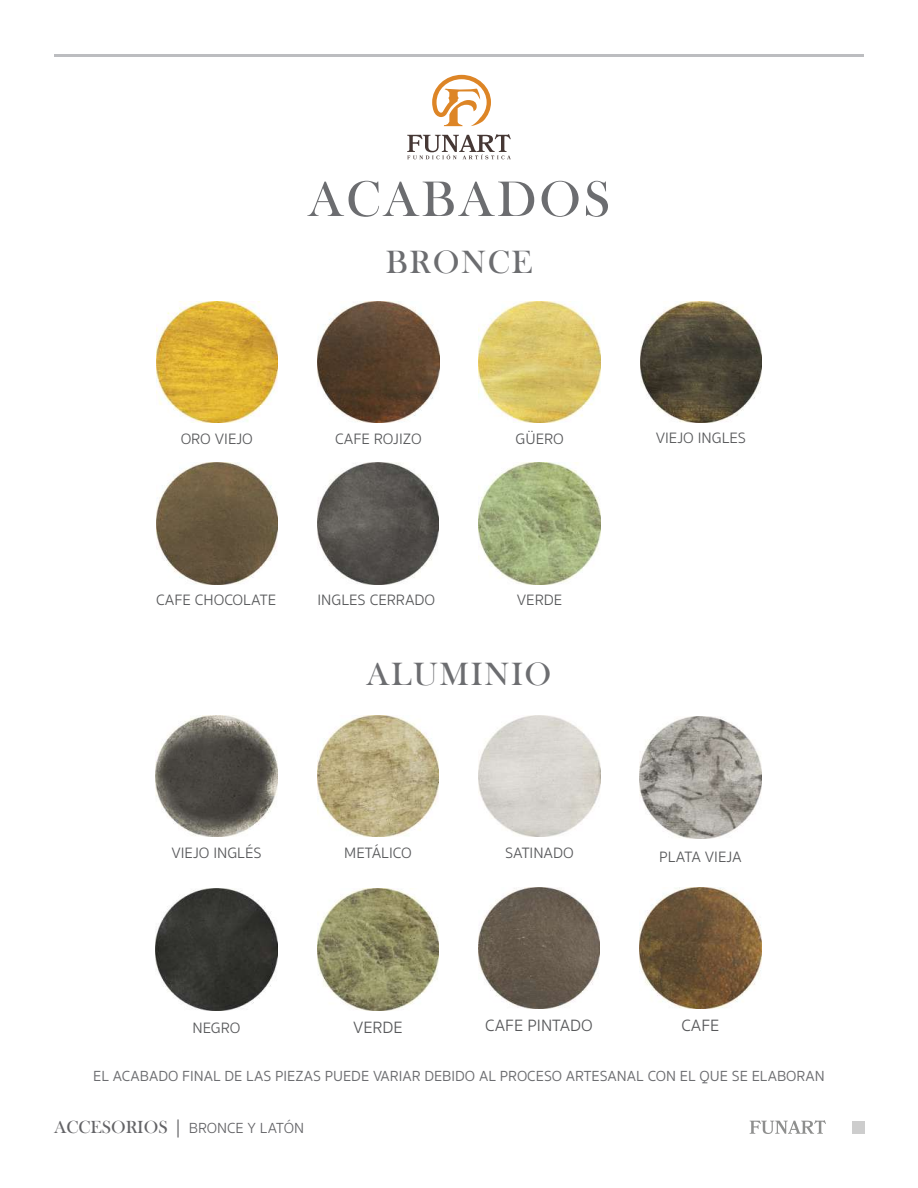
<style>
.page{position:relative;width:918px;height:1188px;background:#fff}
.page>*{position:absolute;margin:0;border:0;box-sizing:border-box;transform-origin:0 0}
.t1{font:51.6px "Bask Old Face";letter-spacing:.05em;color:#6c6d70}
.t2{font:33.15px "Bask Old Face";letter-spacing:.05em;color:#6c6d70}
.t3{font:300 16.8px "Sukhumvit Set";color:#57585a}
.t4{font:300 15.45px "Sukhumvit Set";color:#57585a}
.t5{font:15px "Sukhumvit Set Text";color:#6c6d70}
.t6{font:300 15px "Sukhumvit Set";color:#636366}
.s1{font-family:"Bask Old Face";font-weight:400;font-size:18px}
.s2{font-family:"Minion Pro";font-weight:400;font-size:18px}
</style>
<div class="page">
<svg style="left:750px;top:1120px;width:76px;height:14px"></svg>
<div style="left:852px;top:1121px;width:12px;height:13px;background:#cdcdcd"></div>
<hr style="left:54px;top:54px;width:810px;height:3px;background:#bcbdc0">
<svg style="left:407px;top:134px;width:104px;height:25px"></svg>
<svg style="left:432px;top:75px;width:59px;height:51px"></svg>
<img style="left:640px;top:887px;width:121px;height:122px">
<img style="left:156px;top:715px;width:121px;height:122px">
<img style="left:317px;top:715px;width:122px;height:122px">
<img style="left:479px;top:715px;width:121px;height:122px">
<img style="left:640px;top:717px;width:121px;height:121px">
<img style="left:478px;top:887px;width:122px;height:122px">
<img style="left:156px;top:889px;width:121px;height:121px">
<img style="left:317px;top:889px;width:122px;height:121px">
<img style="left:156px;top:463px;width:122px;height:121px">
<img style="left:640px;top:301px;width:122px;height:122px">
<img style="left:318px;top:301px;width:121px;height:122px">
<img style="left:317px;top:463px;width:122px;height:121px">
<img style="left:479px;top:462px;width:121px;height:122px">
<img style="left:156px;top:301px;width:122px;height:122px">
<img style="left:479px;top:301px;width:121px;height:122px">
<h1 class="t1" style="left:308px;top:171px;width:304px">ACABADOS</h1>
<h2 class="t2" style="left:386px;top:244px;width:148px">BRONCE</h2>
<p class="t4" style="left:516px;top:428px;width:50px">GÜERO</p>
<p class="t4" style="left:181px;top:428px;width:74px">ORO VIEJO</p>
<p class="t4" style="left:335px;top:428px;width:88px">CAFE ROJIZO</p>
<p class="t4" style="left:656px;top:428px;width:92px">VIEJO INGLES</p>
<p class="t4" style="left:156px;top:589px;width:122px">CAFE CHOCOLATE</p>
<p class="t4" style="left:517px;top:589px;width:47px">VERDE</p>
<p class="t4" style="left:317px;top:589px;width:119px">INGLES CERRADO</p>
<h2 class="t2" style="left:367px;top:656px;width:186px">ALUMINIO</h2>
<p class="t4" style="left:171px;top:842px;width:92px">VIEJO INGLÉS</p>
<p class="t4" style="left:659px;top:847px;width:84px">PLATA VIEJA</p>
<p class="t4" style="left:344px;top:842px;width:69px">METÁLICO</p>
<p class="t4" style="left:505px;top:842px;width:70px">SATINADO</p>
<p class="t3" style="left:485px;top:1014px;width:109px">CAFE PINTADO</p>
<p class="t3" style="left:681px;top:1014px;width:39px">CAFE</p>
<p class="t4" style="left:192px;top:1017px;width:49px">NEGRO</p>
<p class="t3" style="left:353px;top:1016px;width:51px">VERDE</p>
<p class="t5" style="left:93px;top:1066px;width:733px">EL ACABADO FINAL DE LAS PIEZAS PUEDE VARIAR DEBIDO AL PROCESO ARTESANAL CON EL QUE SE ELABORAN</p>
<p class="t6" style="left:54px;top:1118px;width:251px"><span class="s1">ACCESORIOS</span> <span class="s2">|</span> BRONCE Y LATÓN</p>
</div>
